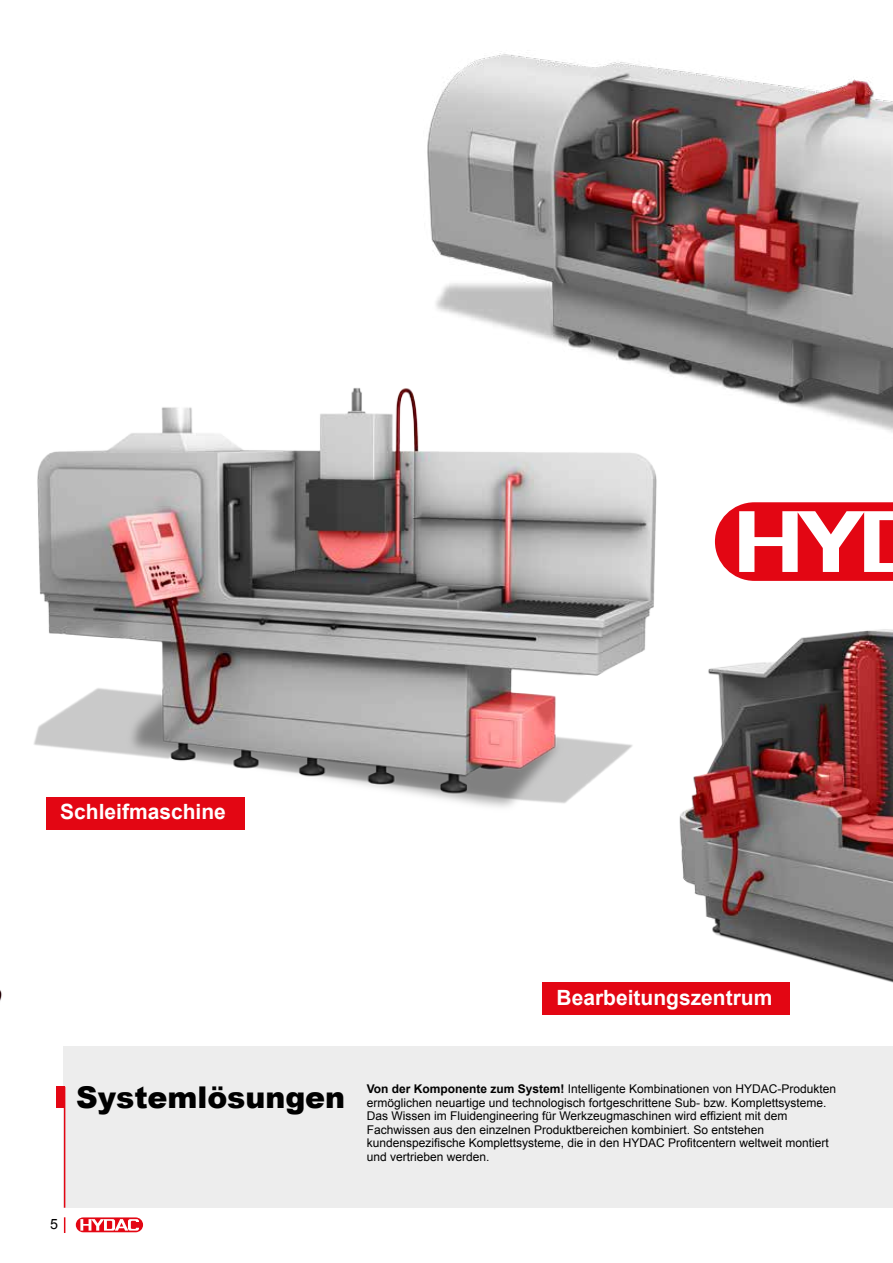
<style>
.page{position:relative;width:893px;height:1263px;background:#fff}
.page>*{position:absolute;margin:0;border:0;box-sizing:border-box;transform-origin:0 0}
.t1{font:900 30px "Arial";letter-spacing:-.005em;color:#000}
.t2{font:700 21px "Arial";color:#fff}
.t3{font:14.25px "Arial";color:#000}
.t4{font:12px/13.5px "Arial";color:#000}
.s1{font-weight:700}
</style>
<div class="page">
<div style="left:64px;top:1046px;width:829px;height:162px;background:#ededed"></div>
<div style="left:75px;top:1217px;width:68px;height:16px;border:1px solid #fff;border-radius:7px"></div>
<svg style="left:76px;top:1217px;width:67px;height:15px"></svg>
<svg style="left:80px;top:1219px;width:59px;height:11px"></svg>
<svg style="left:64px;top:1217px;width:1px;height:16px"></svg>
<svg style="left:714px;top:523px;width:179px;height:58px"></svg>
<img style="left:34px;top:407px;width:622px;height:401px">
<div style="left:46px;top:797px;width:199px;height:32px;background:#e30613"></div>
<div style="left:543px;top:982px;width:247px;height:32px;background:#e30613"></div>
<div style="left:56px;top:1087px;width:9px;height:21px;background:#e30613"></div>
<hr style="left:64px;top:1087px;width:1px;height:121px;background:#e30613">
<img style="left:329px;top:53px;width:564px;height:470px">
<img style="left:566px;top:619px;width:327px;height:396px">
<h2 class="t2" style="left:60px;top:798px;width:167px">Schleifmaschine</h2>
<h2 class="t2" style="left:557px;top:983px;width:217px">Bearbeitungszentrum</h2>
<h1 class="t1" style="left:76px;top:1075px;width:270px">Systemlösungen</h1>
<p class="t4" style="left:367px;top:1082px;width:471px"><span class="s1">Von der Komponente zum System!</span> Intelligente Kombinationen von HYDAC-Produkten ermöglichen neuartige und technologisch fortgeschrittene Sub- bzw. Komplettsysteme.<br>Das Wissen im Fluidengineering für Werkzeugmaschinen wird effizient mit dem Fachwissen aus den einzelnen Produktbereichen kombiniert. So entstehen kundenspezifische Komplettsysteme, die in den HYDAC Profitcentern weltweit montiert und vertrieben werden.</p>
<p class="t3" style="left:50px;top:1215px;width:9px">5</p>
</div>
